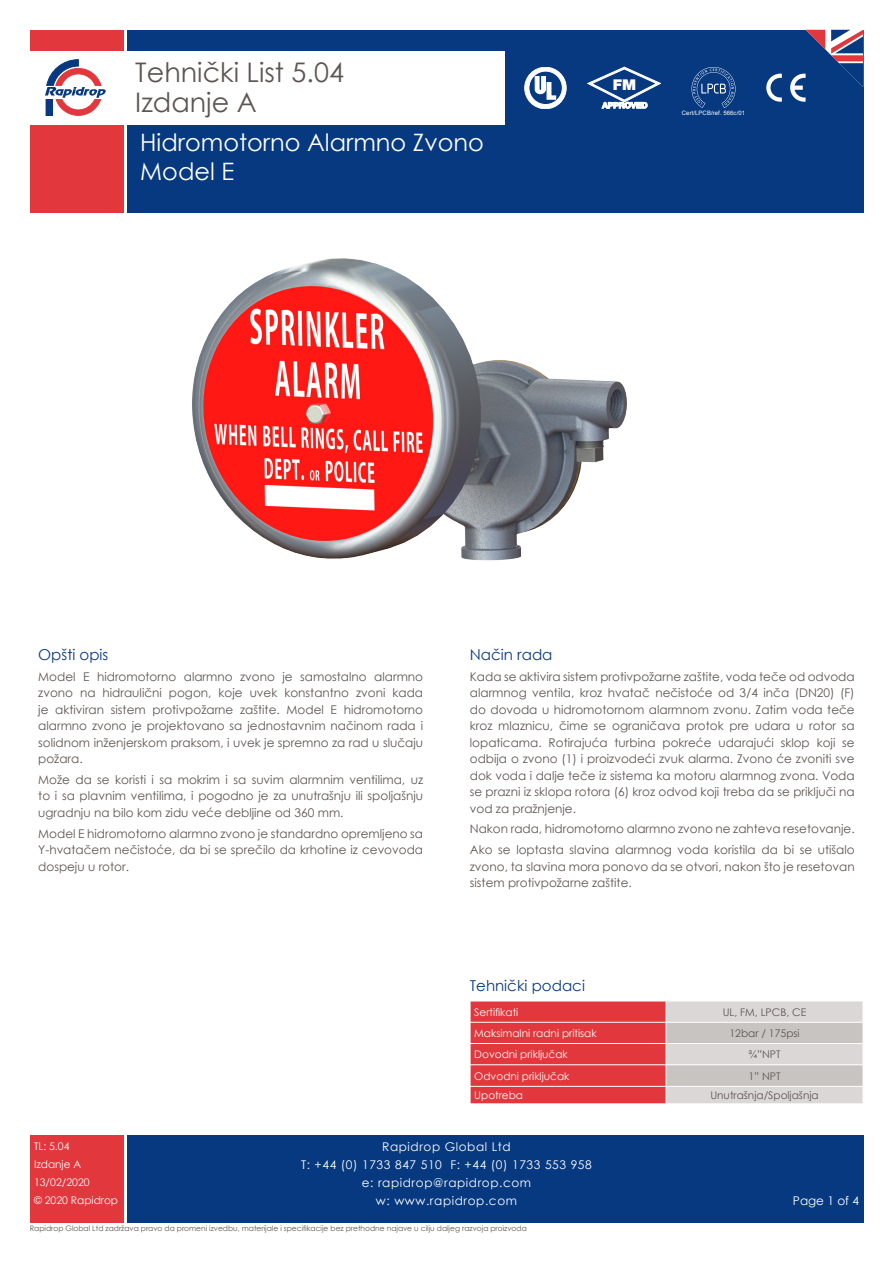
<style>
.page{position:relative;width:893px;height:1263px;background:#fff}
.page>*{position:absolute;margin:0;border:0;box-sizing:border-box;transform-origin:0 0}
.t1{font:27px/30px "Century Gothic";color:#5d5553}
.t2{font:24px/28.8px "Century Gothic";color:#fff}
.RD_DS_Subhead{font:15px "Century Gothic";color:#073980}
.t3{font:900 14.85px "Helvetica Neue";color:#fff}
.RD_DS_Body{font:12px/16.5px "Century Gothic";color:#5d5553;text-align:justify}
.t4{font:12px/18px "Century Gothic";letter-spacing:.05em;color:#fff;text-align:center}
.Table_Titles{font:10.5px/18px "Century Gothic";color:#fff}
.Table_Content{font:10.5px "Century Gothic";color:#5d5553}
.t5{font:7.5px "Century Gothic";color:#5d5553}
.t6{font:6px "Arial";letter-spacing:.01em;color:#fff}
</style>
<div class="page">
<div style="left:30px;top:30px;width:93px;height:183px;background:#e1373d"></div>
<div style="left:30px;top:52px;width:93px;height:73px;background:#fff"></div>
<div style="left:30px;top:1135px;width:93px;height:88px;background:#e1373d"></div>
<div style="left:127px;top:1135px;width:736px;height:88px;background:#073980"></div>
<div style="left:127px;top:30px;width:736px;height:183px;background:#073980"></div>
<svg style="left:45px;top:59px;width:61px;height:57px"></svg>
<div style="left:127px;top:52px;width:378px;height:73px;background:#fff"></div>
<svg style="left:525px;top:67px;width:41px;height:42px"></svg>
<svg style="left:587px;top:67px;width:74px;height:41px"></svg>
<svg style="left:790px;top:30px;width:73px;height:72px"></svg>
<svg style="left:766px;top:74px;width:16px;height:28px"></svg>
<svg style="left:692px;top:67px;width:43px;height:41px"></svg>
<svg style="left:470px;top:1001px;width:393px;height:103px;background:#dc8a8c"></svg>
<img style="left:192px;top:258px;width:435px;height:303px">
<h1 class="t1" style="left:135px;top:56px;width:210px">Tehnički List 5.04<br>Izdanje A</h1>
<h2 class="t2" style="left:140px;top:127px;width:345px">Hidromotorno Alarmno Zvono<br>Model E</h2>
<p class="t3" style="left:613px;top:75px;width:25px">FM</p>
<p class="t6" style="left:682px;top:109px;width:65px">Cert/LPCB/ref. 566c/01</p>
<p class="RD_DS_Subhead" style="left:38px;top:644px;width:72px">Opšti opis</p>
<p class="RD_DS_Body" style="left:38px;top:668px;width:386px">Model E hidromotorno alarmno zvono je samostalno alarmno zvono na hidraulični pogon, koje uvek konstantno zvoni kada je aktiviran sistem protivpožarne zaštite. Model E hidromotorno alarmno zvono je projektovano sa jednostavnim načinom rada i solidnom inženjerskom praksom, i uvek je spremno za rad u slučaju požara.</p>
<p class="RD_DS_Body" style="left:38px;top:771px;width:386px">Može da se koristi i sa mokrim i sa suvim alarmnim ventilima, uz to i sa plavnim ventilima, i pogodno je za unutrašnju ili spoljašnju ugradnju na bilo kom zidu veće debljine od 360 mm.</p>
<p class="RD_DS_Body" style="left:38px;top:825px;width:386px">Model E hidromotorno alarmno zvono je standardno opremljeno sa Y-hvatačem nečistoće, da bi se sprečilo da krhotine iz cevovoda dospeju u rotor.</p>
<p class="RD_DS_Subhead" style="left:470px;top:644px;width:84px">Način rada</p>
<p class="RD_DS_Body" style="left:470px;top:668px;width:386px">Kada se aktivira sistem protivpožarne zaštite, voda teče od odvoda alarmnog ventila, kroz hvatač nečistoće od 3/4 inča (DN20) (F) do dovoda u hidromotornom alarmnom zvonu. Zatim voda teče kroz mlaznicu, čime se ograničava protok pre udara u rotor sa lopaticama. Rotirajuća turbina pokreće udarajući sklop koji se odbija o zvono (1) i proizvodeći zvuk alarma. Zvono će zvoniti sve dok voda i dalje teče iz sistema ka motoru alarmnog zvona. Voda se prazni iz sklopa rotora (6) kroz odvod koji treba da se priključi na vod za pražnjenje.</p>
<p class="RD_DS_Body" style="left:470px;top:820px;width:386px">Nakon rada, hidromotorno alarmno zvono ne zahteva resetovanje.</p>
<p class="RD_DS_Body" style="left:470px;top:841px;width:386px">Ako se loptasta slavina alarmnog voda koristila da bi se utišalo zvono, ta slavina mora ponovo da se otvori, nakon što je resetovan sistem protivpožarne zaštite.</p>
<p class="RD_DS_Subhead" style="left:470px;top:975px;width:117px">Tehnički podaci</p>
<p class="Table_Titles" style="left:474px;top:1002px;width:46px">Sertifikati</p>
<p class="Table_Content" style="left:723px;top:1004px;width:85px">UL, FM, LPCB, CE</p>
<p class="Table_Titles" style="left:474px;top:1024px;width:124px">Maksimalni radni pritisak</p>
<p class="Table_Content" style="left:729px;top:1026px;width:72px">12bar / 175psi</p>
<p class="Table_Titles" style="left:474px;top:1045px;width:95px">Dovodni priključak</p>
<p class="Table_Content" style="left:748px;top:1047px;width:34px">¾”NPT</p>
<p class="Table_Titles" style="left:474px;top:1066px;width:97px">Odvodni priključak</p>
<p class="Table_Content" style="left:748px;top:1068px;width:34px">1” NPT</p>
<p class="Table_Titles" style="left:474px;top:1086px;width:50px">Upotreba</p>
<p class="Table_Content" style="left:710px;top:1088px;width:110px">Unutrašnja/Spoljašnja</p>
<p class="Table_Titles" style="left:34px;top:1137px;width:86px">TL: 5.04<br>Izdanje A<br>13/02/2020<br>© 2020 Rapidrop</p>
<p class="t4" style="left:301px;top:1138px;width:292px">Rapidrop Global Ltd<br>T: +44 (0) 1733 847 510 F: +44 (0) 1733 553 958 e: rapidrop@rapidrop.com<br>w: www.rapidrop.com</p>
<p class="t5" style="left:30px;top:1223px;width:499px">Rapidrop Global Ltd zadržava pravo da promeni izvedbu, materijale i specifikacije bez prethodne najave u cilju daljeg razvoja proizvoda</p>
<p class="t4" style="left:793px;top:1192px;width:68px">Page 1 of 4</p>
</div>
